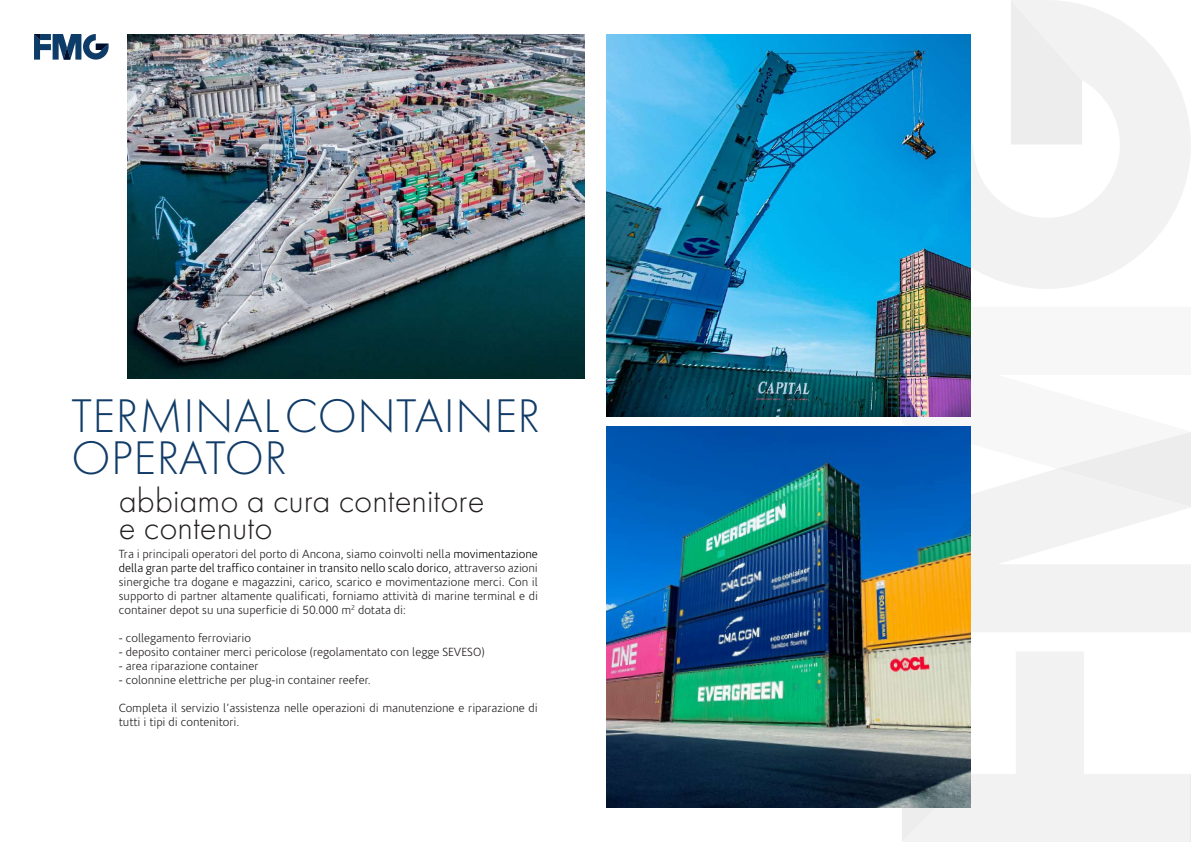
<style>
.page{position:relative;width:1191px;height:842px;background:#fff}
.page>*{position:absolute;margin:0;border:0;box-sizing:border-box;transform-origin:0 0}
.t1{font:300 49px/42px "Futura PT";letter-spacing:.01em;color:#113c68}
.t2{font:300 35px/27px "Futura PT";color:#231f20}
.t3{font:300 12px/14px "Corisande OT";color:#231f20;text-align:justify}
.s1{color:#000}
</style>
<div class="page">
<svg style="left:970px;top:651px;width:220px;height:191px;fill:#f2f2f2"></svg>
<div style="left:902px;top:808px;width:68px;height:34px;background:#f2f2f2"></div>
<svg style="left:970px;top:469px;width:221px;height:163px;fill:#f2f2f2"></svg>
<div style="left:1056px;top:432px;width:135px;height:75px;background:#f2f2f2"></div>
<svg style="left:970px;top:5px;width:221px;height:284px;fill:#f2f2f2"></svg>
<div style="left:1010px;top:0;width:72px;height:144px;background:#ededed"></div>
<svg style="left:34px;top:34px;width:75px;height:26px"></svg>
<hr style="left:1190px;top:774px;width:1px;height:68px;background:#d4d6d4">
<img style="left:127px;top:34px;width:457px;height:345px">
<img style="left:607px;top:426px;width:363px;height:382px">
<img style="left:607px;top:34px;width:363px;height:383px">
<h1 class="t1" style="left:72px;top:395px;width:470px">TERMINALCONTAINER<br>OPERATOR</h1>
<h2 class="t2" style="left:119px;top:487px;width:367px">abbiamo a cura contenitore e contenuto</h2>
<p class="t3" style="left:119px;top:547px;width:420px">Tra i principali operatori del porto di Ancona, siamo coinvolti nella <span class="s1">movimentazione della gran parte del traffico container in transito nello scalo dorico</span>, attraverso azioni sinergiche tra dogane e magazzini, carico, scarico e movimentazione merci. Con il supporto di partner altamente qualificati, forniamo attività di marine terminal e di container depot su una superficie di 50.000 m<sup>2</sup> dotata di:</p>
<p class="t3" style="left:119px;top:631px;width:134px">- collegamento ferroviario</p>
<p class="t3" style="left:119px;top:645px;width:367px">- deposito container merci pericolose (regolamentato con legge SEVESO)</p>
<p class="t3" style="left:119px;top:659px;width:141px">- area riparazione container</p>
<p class="t3" style="left:119px;top:673px;width:253px">- colonnine elettriche per plug-in container reefer.</p>
<p class="t3" style="left:119px;top:701px;width:420px">Completa il servizio l’assistenza nelle operazioni di manutenzione e riparazione di tutti i tipi di contenitori.</p>
</div>
